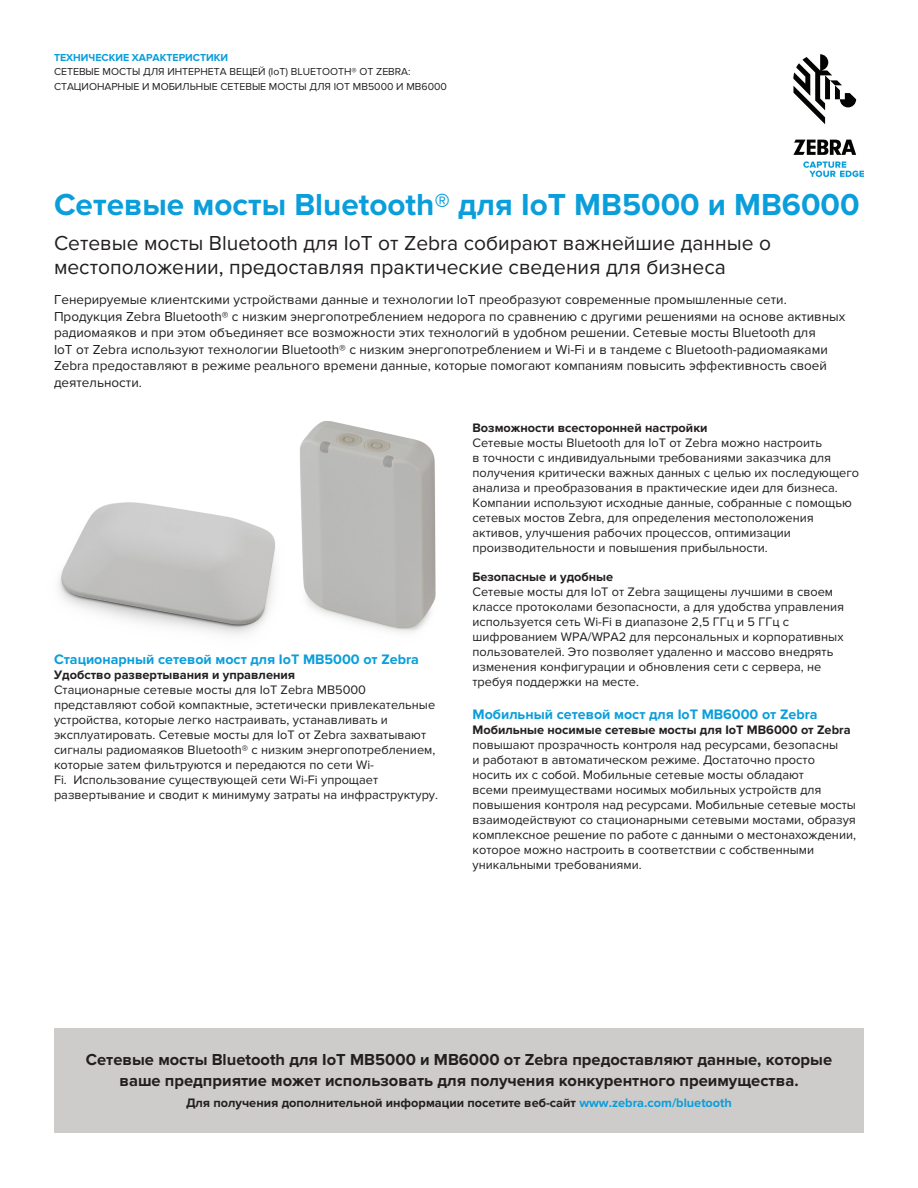
<style>
.page{position:relative;width:918px;height:1188px;background:#fff}
.page>*{position:absolute;margin:0;border:0;box-sizing:border-box;transform-origin:0 0}
.Heading-1-Cover{font:700 31.5px "Proxima Nova";color:#0a9edb}
.Subhead-1-Cover{font:21px/24px "Proxima Nova";color:#231f20}
.CTA-Market_Statement{font:700 16.5px/21px "Proxima Nova";color:#231f20;text-align:center}
.Heading-4{font:700 14.25px "Proxima Nova";color:#0a9edb}
.Introduction-Cover{font:13.5px/16.5px "Proxima Nova";color:#231f20}
.Heading-4-2{font:12.75px/15px "Proxima Nova";color:#231f20}
.Body{font:12.75px/15px "Proxima Nova";color:#231f20}
.Call_to_Action{font:700 12.75px "Proxima Nova";color:#231f20}
.Heading-4-3{font:700 12.75px "Proxima Nova";color:#231f20}
.Zebra_Product_Descri{font:10.5px "Proxima Nova";color:#231f20}
.Collateral_Type{font:700 10.5px "Proxima Nova";color:#0a9edb}
.s1{font-weight:700}
.s2{color:#0a9edb}
</style>
<div class="page">
<div style="left:54px;top:1028px;width:810px;height:104px;background:#ceccca"></div>
<img style="left:58px;top:421px;width:378px;height:214px">
<svg style="left:793px;top:54px;width:63px;height:70px"></svg>
<svg style="left:793px;top:140px;width:63px;height:15px"></svg>
<svg style="left:803px;top:161px;width:61px;height:16px"></svg>
<p class="Collateral_Type" style="left:54px;top:51px;width:176px">ТЕХНИЧЕСКИЕ ХАРАКТЕРИСТИКИ</p>
<p class="Zebra_Product_Descri" style="left:54px;top:66px;width:358px">СЕТЕВЫЕ МОСТЫ ДЛЯ ИНТЕРНЕТА ВЕЩЕЙ (IoT) BLUETOOTH® ОТ ZEBRA:</p>
<p class="Zebra_Product_Descri" style="left:54px;top:80px;width:394px">СТАЦИОНАРНЫЕ И МОБИЛЬНЫЕ СЕТЕВЫЕ МОСТЫ ДЛЯ IOT MB5000 И MB6000</p>
<p class="Heading-1-Cover" style="left:54px;top:187px;width:807px">Сетевые мосты Bluetooth® для IoT MB5000 и MB6000</p>
<p class="Subhead-1-Cover" style="left:54px;top:232px;width:719px">Сетевые мосты Bluetooth для IoT от Zebra собирают важнейшие данные о местоположении, предоставляя практические сведения для бизнеса</p>
<p class="Introduction-Cover" style="left:54px;top:292px;width:793px">Генерируемые клиентскими устройствами данные и технологии IoT преобразуют современные промышленные сети.<br>Продукция Zebra Bluetooth® с низким энергопотреблением недорога по сравнению с другими решениями на основе активных радиомаяков и при этом объединяет все возможности этих технологий в удобном решении. Сетевые мосты Bluetooth для<br>IoT от Zebra используют технологии Bluetooth® с низким энергопотреблением и Wi-Fi и в тандеме с Bluetooth-радиомаяками Zebra предоставляют в режиме реального времени данные, которые помогают компаниям повысить эффективность своей деятельности.</p>
<p class="Heading-4" style="left:54px;top:651px;width:366px">Стационарный сетевой мост для IoT MB5000 от Zebra</p>
<p class="Heading-4-3" style="left:54px;top:667px;width:243px">Удобство развертывания и управления</p>
<p class="Body" style="left:54px;top:682px;width:386px">Стационарные сетевые мосты для IoT Zebra MB5000 представляют собой компактные, эстетически привлекательные устройства, которые легко настраивать, устанавливать и эксплуатировать. Сетевые мосты для IoT от Zebra захватывают сигналы радиомаяков Bluetooth® с низким энергопотреблением, которые затем фильтруются и передаются по сети Wi-<br>Fi. Использование существующей сети Wi-Fi упрощает развертывание и сводит к минимуму затраты на инфраструктуру.</p>
<p class="Heading-4-3" style="left:472px;top:421px;width:237px">Возможности всесторонней настройки</p>
<p class="Body" style="left:472px;top:436px;width:388px">Сетевые мосты Bluetooth для IoT от Zebra можно настроить<br>в точности с индивидуальными требованиями заказчика для получения критически важных данных с целью их последующего анализа и преобразования в практические идеи для бизнеса.<br>Компании используют исходные данные, собранные с помощью сетевых мостов Zebra, для определения местоположения активов, улучшения рабочих процессов, оптимизации производительности и повышения прибыльности.</p>
<p class="Heading-4-2" style="left:472px;top:569px;width:373px"><span class="s1">Безопасные и удобные<br></span>Сетевые мосты для IoT от Zebra защищены лучшими в своем классе протоколами безопасности, а для удобства управления используется сеть Wi-Fi в диапазоне 2,5 ГГц и 5 ГГц с шифрованием WPA/WPA2 для персональных и корпоративных пользователей. Это позволяет удаленно и массово внедрять изменения конфигурации и обновления сети с сервера, не требуя поддержки на месте.</p>
<p class="Heading-4" style="left:472px;top:706px;width:347px">Мобильный сетевой мост для IoT MB6000 от Zebra</p>
<p class="Heading-4-2" style="left:472px;top:723px;width:385px"><span class="s1">Мобильные носимые сетевые мосты для IoT MB6000 от Zebra </span>повышают прозрачность контроля над ресурсами, безопасны<br>и работают в автоматическом режиме. Достаточно просто носить их с собой. Мобильные сетевые мосты обладают<br>всеми преимуществами носимых мобильных устройств для повышения контроля над ресурсами. Мобильные сетевые мосты взаимодействуют со стационарными сетевыми мостами, образуя комплексное решение по работе с данными о местонахождении, которое можно настроить в соответствии с собственными уникальными требованиями.</p>
<p class="CTA-Market_Statement" style="left:86px;top:1049px;width:748px">Сетевые мосты Bluetooth для IoT MB5000 и MB6000 от Zebra предоставляют данные, которые ваше предприятие может использовать для получения конкурентного преимущества.</p>
<p class="Call_to_Action" style="left:186px;top:1095px;width:547px">Для получения дополнительной информации посетите веб-сайт <span class="s2">www.zebra.com/bluetooth</span></p>
</div>
